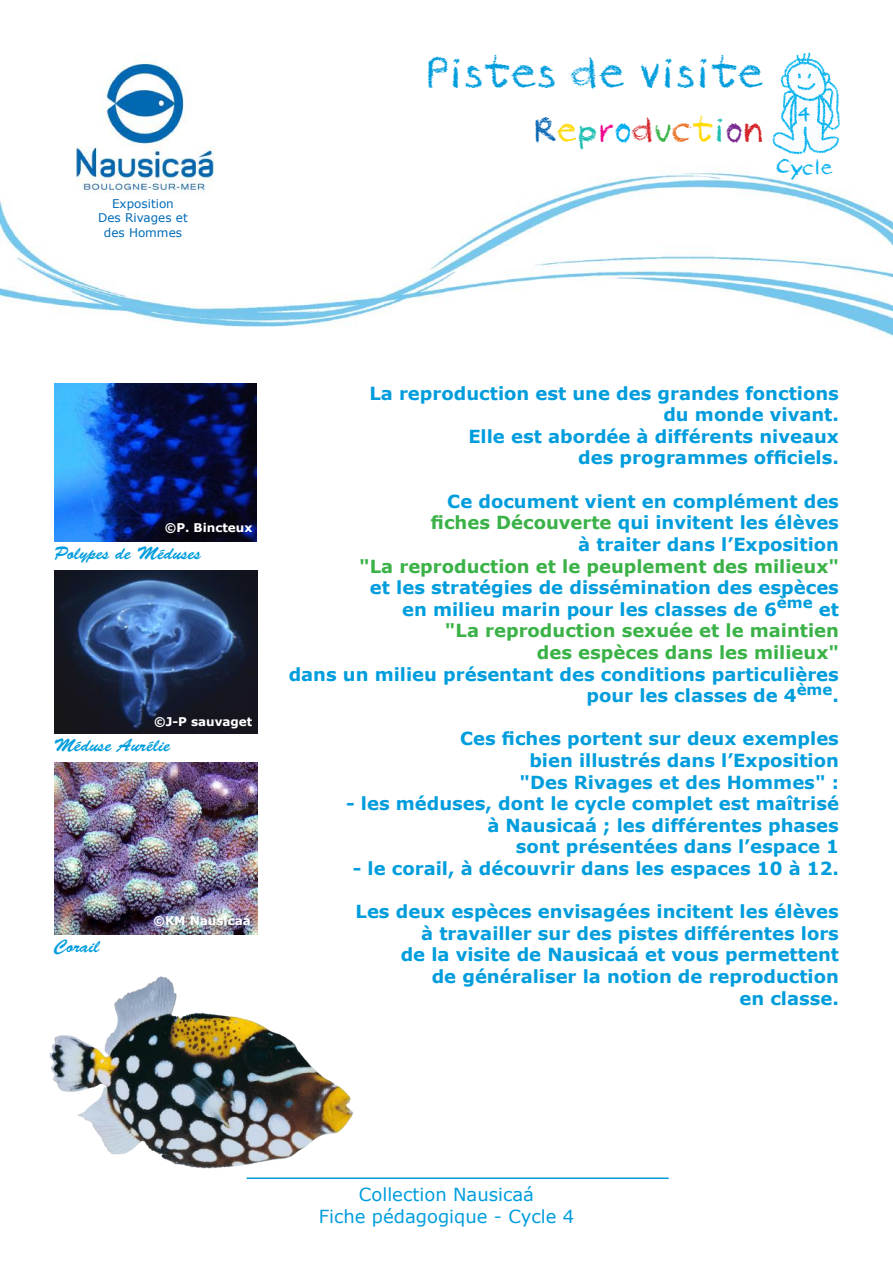
<style>
.page{position:relative;width:893px;height:1263px;background:#fff}
.page>*{position:absolute;margin:0;border:0;box-sizing:border-box;transform-origin:0 0}
.t1{font:45px "pastel";color:#009ddd}
.t2{font:36px "pastel";color:#ffd900}
.t3{font:21px "pastel";color:#00aeef}
.t4{font:700 18px/21.6px "Verdana";color:#009ddd;text-align:right}
.t5{font:18px/21.6px "Verdana";color:#009ddd;text-align:center}
.t6{font:700 18px "Verdana";color:#3ab247}
.t7{font:18px "Brush Script Std";color:#009ddd}
.t8{font:700 12px "Verdana";color:#fff}
.t9{font:12px/14.4px "Verdana";color:#006bb7;text-align:center}
.s1{color:#0866b3}
.s2{color:#1fbeb2}
.s3{color:#ee008c}
.s4{color:#00aeef}
.s5{color:#d42429}
.s6{color:#3ab247}
.s7{color:#eb7225}
.s8{color:#7b2b90}
</style>
<div class="page">
<img style="left:0;top:189px;width:893px;height:195px">
<hr style="left:247px;top:1177px;width:422px;height:2px;background:#009ddd">
<img style="left:49px;top:976px;width:305px;height:193px">
<img style="left:41px;top:54px;width:201px;height:151px">
<img style="left:54px;top:571px;width:203px;height:162px">
<img style="left:54px;top:763px;width:204px;height:172px">
<img style="left:54px;top:384px;width:203px;height:157px">
<svg style="left:570px;top:52px;width:270px;height:137px"></svg>
<p class="t9" style="left:98px;top:197px;width:91px">Exposition<br>Des Rivages et des Hommes</p>
<h1 class="t1" style="left:426px;top:52px;width:339px">Pistes de visite</h1>
<h2 class="t2" style="left:534px;top:113px;width:231px"><span class="s1">R</span>e<span class="s2">p</span><span class="s3">r</span><span class="s4">o</span><span class="s5">d</span><span class="s6">u</span><span class="s7">c</span>t<span class="s2">i</span><span class="s8">o</span><span class="s5">n</span></h2>
<p class="t3" style="left:798px;top:105px;width:13px">4</p>
<p class="t8" style="left:165px;top:520px;width:89px">©P. Bincteux</p>
<p class="t7" style="left:54px;top:543px;width:149px">Polypes de Méduses</p>
<p class="t8" style="left:154px;top:713px;width:100px">©J-P sauvaget</p>
<p class="t7" style="left:54px;top:735px;width:118px">Méduse Aurélie</p>
<p class="t7" style="left:54px;top:936px;width:47px">Corail</p>
<p class="t8" style="left:153px;top:913px;width:99px">©KM Nausicaá</p>
<p class="t4" style="left:369px;top:382px;width:471px">La reproduction est une des grandes fonctions du monde vivant.<br>Elle est abordée à différents niveaux<br>des programmes officiels.</p>
<p class="t4" style="left:431px;top:490px;width:410px">Ce document vient en complément des <span class="s6">fiches Découverte</span> qui invitent les élèves à traiter dans l’Exposition</p>
<p class="t6" style="left:359px;top:554px;width:481px">"La reproduction et le peuplement des milieux"</p>
<p class="t4" style="left:370px;top:577px;width:471px">et les stratégies de dissémination des espèces en milieu marin pour les classes de 6<sup>ème</sup> et <span class="s6">"La reproduction sexuée et le maintien<br>des espèces dans les milieux"</span></p>
<p class="t4" style="left:289px;top:663px;width:552px">dans un milieu présentant des conditions particulières pour les classes de 4<sup>ème</sup>.</p>
<p class="t4" style="left:460px;top:728px;width:380px">Ces fiches portent sur deux exemples bien illustrés dans l’Exposition<br>"Des Rivages et des Hommes" :</p>
<p class="t4" style="left:346px;top:793px;width:494px">- les méduses, dont le cycle complet est maîtrisé à Nausicaá ; les différentes phases<br>sont présentées dans l’espace 1</p>
<p class="t4" style="left:353px;top:858px;width:488px">- le corail, à découvrir dans les espaces 10 à 12.</p>
<p class="t4" style="left:356px;top:901px;width:485px">Les deux espèces envisagées incitent les élèves à travailler sur des pistes différentes lors<br>de la visite de Nausicaá et vous permettent<br>de généraliser la notion de reproduction<br>en classe.</p>
<p class="t5" style="left:319px;top:1184px;width:257px">Collection Nausicaá<br>Fiche pédagogique - Cycle 4</p>
</div>
